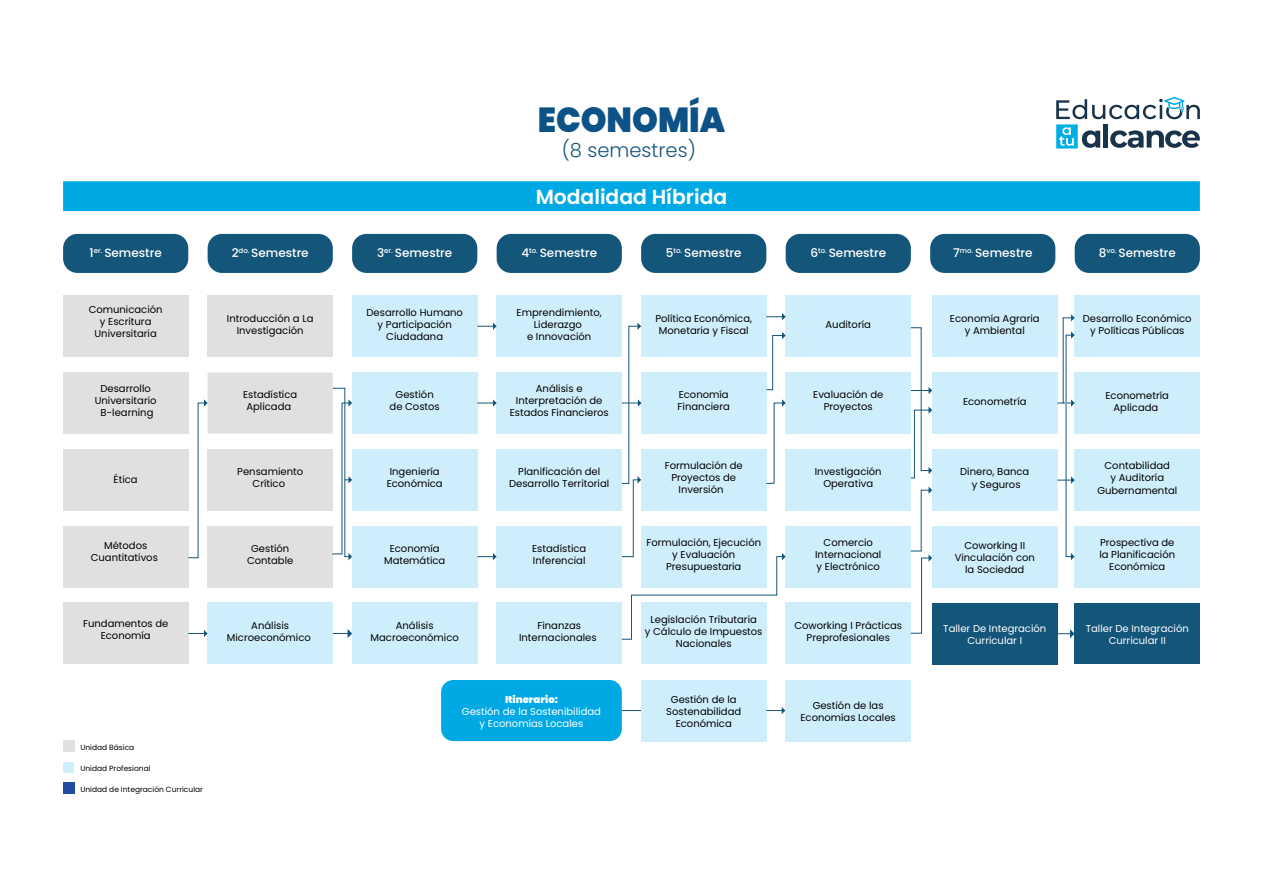
<style>
.page{position:relative;width:1263px;height:893px;background:#fff}
.page>*{position:absolute;margin:0;border:0;box-sizing:border-box;transform-origin:0 0}
.t1{font:900 34.8px "Poppins";color:#0d5286;scale:.94 1}
.t2{font:600 20.25px "Poppins";color:#fff}
.t3{font:300 19.5px "Poppins";color:#14557a}
.t4{font:500 12px "Poppins";color:#fff}
.t5{font:10.05px/12px "Poppins";color:#010101;text-align:center}
.t6{font:10.05px/12px "Poppins";color:#fff;text-align:center}
.t7{font:10.05px/12px "Poppins";color:#000;text-align:center}
.t8{font:900 10.05px "Poppins";color:#fff}
.t9{font:7.5px "Poppins";color:#000}
</style>
<div class="page">
<div style="left:63px;top:782px;width:11px;height:11px;background:#214ba1"></div>
<div style="left:63px;top:741px;width:11px;height:11px;background:#e0e0e0"></div>
<div style="left:63px;top:763px;width:11px;height:10px;background:#cfeefc"></div>
<div style="left:63px;top:234px;width:125px;height:39px;background:#14557a;border-radius:14px"></div>
<div style="left:208px;top:234px;width:125px;height:39px;background:#14557a;border-radius:14px"></div>
<div style="left:352px;top:234px;width:125px;height:39px;background:#14557a;border-radius:14px"></div>
<div style="left:497px;top:234px;width:125px;height:39px;background:#14557a;border-radius:14px"></div>
<div style="left:641px;top:234px;width:125px;height:39px;background:#14557a;border-radius:14px"></div>
<div style="left:786px;top:234px;width:125px;height:39px;background:#14557a;border-radius:14px"></div>
<div style="left:930px;top:234px;width:125px;height:39px;background:#14557a;border-radius:14px"></div>
<div style="left:1075px;top:234px;width:125px;height:39px;background:#14557a;border-radius:14px"></div>
<div style="left:63px;top:181px;width:1137px;height:30px;background:#00a9e4"></div>
<div style="left:63px;top:296px;width:125px;height:61px;background:#e0e0e0"></div>
<div style="left:63px;top:372px;width:125px;height:62px;background:#e0e0e0"></div>
<div style="left:63px;top:449px;width:125px;height:61px;background:#e0e0e0"></div>
<div style="left:63px;top:526px;width:125px;height:61px;background:#e0e0e0"></div>
<div style="left:63px;top:603px;width:125px;height:61px;background:#e0e0e0"></div>
<div style="left:208px;top:296px;width:125px;height:61px;background:#e0e0e0"></div>
<div style="left:208px;top:526px;width:125px;height:61px;background:#e0e0e0"></div>
<div style="left:208px;top:603px;width:125px;height:61px;background:#cfeefc"></div>
<div style="left:352px;top:296px;width:125px;height:61px;background:#cfeefc"></div>
<div style="left:352px;top:372px;width:125px;height:62px;background:#cfeefc"></div>
<div style="left:352px;top:449px;width:125px;height:61px;background:#cfeefc"></div>
<div style="left:352px;top:526px;width:125px;height:61px;background:#cfeefc"></div>
<div style="left:352px;top:603px;width:125px;height:61px;background:#cfeefc"></div>
<div style="left:497px;top:296px;width:125px;height:61px;background:#cfeefc"></div>
<div style="left:497px;top:372px;width:125px;height:62px;background:#cfeefc"></div>
<div style="left:497px;top:449px;width:125px;height:61px;background:#cfeefc"></div>
<div style="left:497px;top:526px;width:125px;height:61px;background:#cfeefc"></div>
<div style="left:497px;top:603px;width:125px;height:61px;background:#cfeefc"></div>
<div style="left:641px;top:296px;width:125px;height:61px;background:#cfeefc"></div>
<div style="left:641px;top:603px;width:125px;height:61px;background:#cfeefc"></div>
<div style="left:786px;top:296px;width:125px;height:61px;background:#cfeefc"></div>
<div style="left:786px;top:372px;width:125px;height:62px;background:#cfeefc"></div>
<div style="left:786px;top:449px;width:125px;height:61px;background:#cfeefc"></div>
<div style="left:786px;top:526px;width:125px;height:61px;background:#cfeefc"></div>
<div style="left:786px;top:603px;width:125px;height:61px;background:#cfeefc"></div>
<div style="left:932px;top:296px;width:125px;height:61px;background:#cfeefc"></div>
<div style="left:932px;top:373px;width:125px;height:61px;background:#cfeefc"></div>
<div style="left:932px;top:450px;width:125px;height:61px;background:#cfeefc"></div>
<div style="left:932px;top:526px;width:125px;height:61px;background:#cfeefc"></div>
<div style="left:932px;top:603px;width:125px;height:61px;background:#14557a"></div>
<div style="left:1075px;top:296px;width:125px;height:61px;background:#cfeefc"></div>
<div style="left:1075px;top:373px;width:125px;height:61px;background:#cfeefc"></div>
<div style="left:1075px;top:450px;width:125px;height:61px;background:#cfeefc"></div>
<div style="left:1075px;top:526px;width:125px;height:61px;background:#cfeefc"></div>
<div style="left:1075px;top:603px;width:125px;height:61px;background:#14557a"></div>
<svg style="left:188px;top:630px;width:20px;height:7px"></svg>
<svg style="left:477px;top:323px;width:20px;height:7px"></svg>
<svg style="left:477px;top:399px;width:20px;height:8px"></svg>
<svg style="left:477px;top:553px;width:20px;height:7px"></svg>
<svg style="left:333px;top:629px;width:19px;height:9px"></svg>
<svg style="left:188px;top:372px;width:164px;height:188px"></svg>
<svg style="left:621px;top:313px;width:165px;height:327px"></svg>
<svg style="left:910px;top:327px;width:22px;height:152px"></svg>
<svg style="left:910px;top:487px;width:22px;height:147px"></svg>
<svg style="left:1057px;top:314px;width:18px;height:93px"></svg>
<svg style="left:1071px;top:553px;width:3px;height:7px"></svg>
<svg style="left:1057px;top:476px;width:18px;height:8px"></svg>
<svg style="left:1057px;top:629px;width:17px;height:9px"></svg>
<svg style="left:1056px;top:97px;width:144px;height:52px"></svg>
<div style="left:641px;top:680px;width:125px;height:61px;background:#cfeefc"></div>
<div style="left:441px;top:680px;width:181px;height:61px;background:#00a9e4;border-radius:12px"></div>
<div style="left:785px;top:680px;width:126px;height:61px;background:#cfeefc"></div>
<svg style="left:766px;top:707px;width:19px;height:7px"></svg>
<svg style="left:622px;top:710px;width:19px;height:1px"></svg>
<h1 class="t1" style="left:538px;top:100px;width:201px">ECONOMÍA</h1>
<h3 class="t3" style="left:562px;top:139px;width:136px">(8 semestres)</h3>
<h2 class="t2" style="left:536px;top:185px;width:193px">Modalidad Híbrida</h2>
<p class="t4" style="left:90px;top:246px;width:74px">1<sup>er.</sup> Semestre</p>
<p class="t4" style="left:232px;top:246px;width:79px">2<sup>do.</sup> Semestre</p>
<p class="t4" style="left:377px;top:246px;width:77px">3<sup>er.</sup> Semestre</p>
<p class="t4" style="left:521px;top:246px;width:77px">4<sup>to.</sup> Semestre</p>
<p class="t4" style="left:666px;top:246px;width:77px">5<sup>to.</sup> Semestre</p>
<p class="t4" style="left:810px;top:246px;width:77px">6<sup>to.</sup> Semestre</p>
<p class="t4" style="left:953px;top:246px;width:81px">7<sup>mo.</sup> Semestre</p>
<p class="t4" style="left:1099px;top:246px;width:79px">8<sup>vo.</sup> Semestre</p>
<p class="t5" style="left:89px;top:303px;width:75px">Comunicación y Escritura<br>Universitaria</p>
<p class="t5" style="left:95px;top:383px;width:63px">Desarrollo<br>Universitario<br>B-learning</p>
<p class="t5" style="left:114px;top:474px;width:26px">Ética</p>
<p class="t5" style="left:91px;top:539px;width:69px">Métodos<br>Cuantitativos</p>
<p class="t5" style="left:83px;top:618px;width:87px">Fundamentos de<br>Economía</p>
<p class="t5" style="left:227px;top:312px;width:88px">Introducción a La<br>Investigación</p>
<p class="t5" style="left:243px;top:389px;width:56px">Estadística<br>Aplicada</p>
<p class="t5" style="left:237px;top:466px;width:67px">Pensamiento<br>Crítico</p>
<p class="t5" style="left:247px;top:543px;width:48px">Gestión<br>Contable</p>
<p class="t5" style="left:227px;top:619px;width:86px">Análisis<br>Microeconómico</p>
<p class="t9" style="left:80px;top:743px;width:55px">Unidad Básica</p>
<p class="t9" style="left:80px;top:764px;width:72px">Unidad Profesional</p>
<p class="t9" style="left:80px;top:785px;width:124px">Unidad de Integración Curricular</p>
<p class="t5" style="left:366px;top:306px;width:98px">Desarrollo Humano y Participación<br>Ciudadana</p>
<p class="t5" style="left:517px;top:306px;width:87px">Emprendimiento,<br>Liderazgo<br>e Innovación</p>
<p class="t5" style="left:655px;top:312px;width:98px">Política Económica,<br>Monetaria y Fiscal</p>
<p class="t5" style="left:825px;top:318px;width:47px">Auditoría</p>
<p class="t5" style="left:950px;top:312px;width:91px">Economía Agraria y Ambiental</p>
<p class="t5" style="left:1083px;top:312px;width:110px">Desarrollo Económico y Políticas Públicas</p>
<p class="t5" style="left:390px;top:389px;width:52px">Gestión de Costos</p>
<p class="t5" style="left:510px;top:383px;width:101px">Análisis e<br>Interpretación de<br>Estados Financieros</p>
<p class="t5" style="left:677px;top:389px;width:54px;text-align:left">Economía<br>Financiera</p>
<p class="t5" style="left:813px;top:389px;width:72px">Evaluación de<br>Proyectos</p>
<p class="t5" style="left:963px;top:395px;width:65px">Econometría</p>
<p class="t5" style="left:1105px;top:389px;width:65px">Econometría<br>Aplicada</p>
<p class="t5" style="left:387px;top:466px;width:58px">Ingeniería<br>Económica</p>
<p class="t5" style="left:509px;top:466px;width:102px">Planificación del<br>Desarrollo Territorial</p>
<p class="t5" style="left:665px;top:460px;width:80px">Formulación de<br>Proyectos de<br>Inversión</p>
<p class="t5" style="left:815px;top:466px;width:68px">Investigación<br>Operativa</p>
<p class="t5" style="left:960px;top:466px;width:71px">Dinero, Banca y Seguros</p>
<p class="t5" style="left:1097px;top:460px;width:81px">Contabilidad<br>y Auditoría<br>Gubernamental</p>
<p class="t5" style="left:384px;top:543px;width:63px">Economía<br>Matemática</p>
<p class="t5" style="left:532px;top:543px;width:56px;text-align:left">Estadística<br>Inferencial</p>
<p class="t5" style="left:646px;top:537px;width:116px">Formulación, Ejecución y Evaluación<br>Presupuestaria</p>
<p class="t5" style="left:815px;top:536px;width:68px">Comercio<br>Internacional y Electrónico</p>
<p class="t7" style="left:955px;top:540px;width:82px">Coworking II<br>Vinculación con la Sociedad</p>
<p class="t5" style="left:1099px;top:537px;width:77px">Prospectiva de la Planificación<br>Económica</p>
<p class="t5" style="left:370px;top:619px;width:90px">Análisis<br>Macroeconómico</p>
<p class="t5" style="left:519px;top:619px;width:79px">Finanzas<br>Internacionales</p>
<p class="t5" style="left:645px;top:613px;width:119px">Legislación Tributaria<br>y Cálculo de Impuestos<br>Nacionales</p>
<p class="t5" style="left:794px;top:619px;width:109px">Coworking I Prácticas<br>Preprofesionales</p>
<p class="t6" style="left:1086px;top:622px;width:105px">Taller De Integración<br>Curricular II</p>
<p class="t6" style="left:943px;top:622px;width:105px">Taller De Integración<br>Curricular I</p>
<p class="t8" style="left:505px;top:693px;width:54px">Itinerario:</p>
<p class="t6" style="left:462px;top:705px;width:141px">Gestión de la Sostenibilidad y Economías Locales</p>
<p class="t7" style="left:666px;top:693px;width:76px">Gestión de la<br>Sostenabilidad<br>Económica</p>
<p class="t7" style="left:800px;top:699px;width:97px">Gestión de las<br>Economías Locales</p>
</div>
